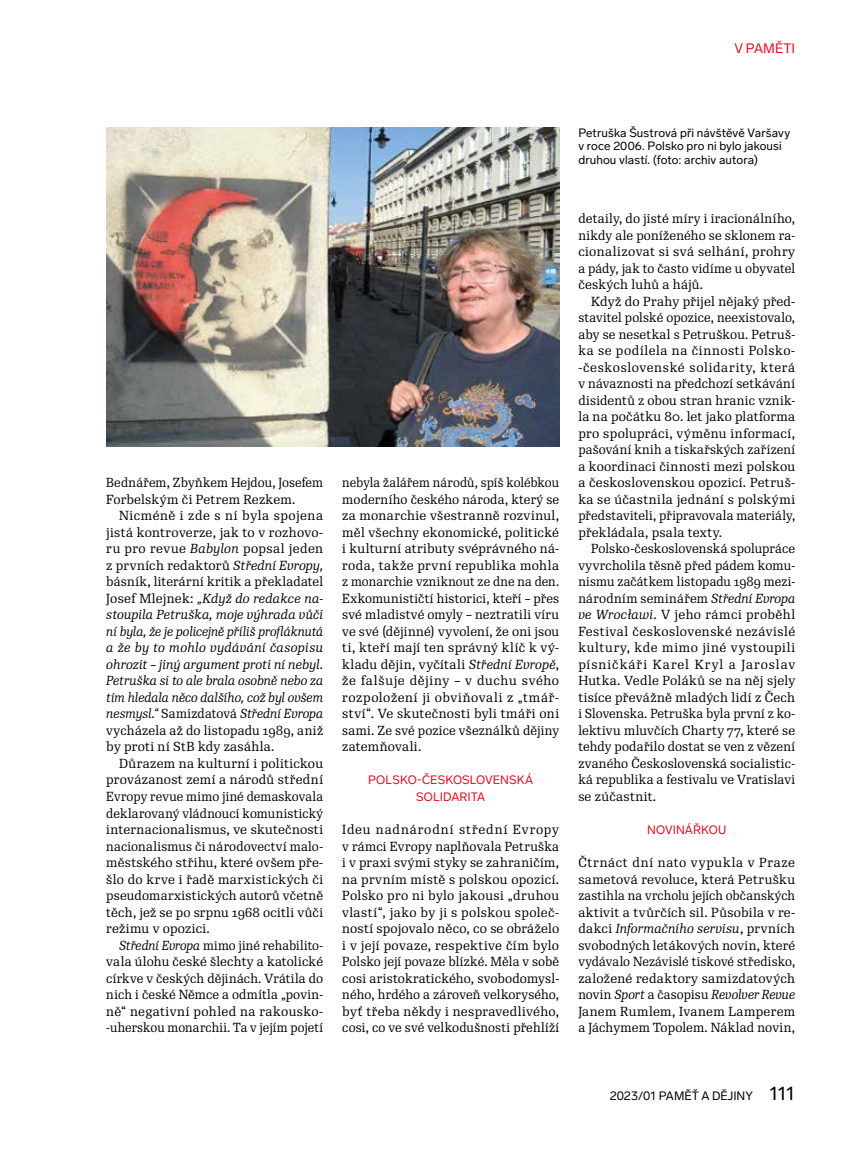
<style>
.page{position:relative;width:859px;height:1149px;background:#fff}
.page>*{position:absolute;margin:0;border:0;box-sizing:border-box;transform-origin:0 0}
.t1{font:13.5px "Lab Grotesque";letter-spacing:.005em;color:#e40e20}
.t2{font:12.75px/16.5px "Re Public Std";letter-spacing:.015em;color:#000;text-align:justify}
.t3{font:12.75px/16.5px "Re Public Std";letter-spacing:.015em;color:#000;text-align:justify;scale:.95 1}
.t4{font:italic 12.75px/16.5px "Re Public Std";color:#000;text-align:justify}
.t5{font:12.75px/16.5px "Re Public Std";letter-spacing:.015em;color:#000;scale:.96 1}
.t6{font:12px/13.5px "Lab Grotesque";letter-spacing:.01em;color:#000}
.t7{font:12px/16.5px "Lab Grotesque";letter-spacing:.01em;color:#e40e20;text-align:center}
.s1{font-style:normal}
.s2{font-style:italic}
.s3{font-size:19.5px}
</style>
<div class="page">
<img style="left:106px;top:128px;width:453px;height:318px">
<p class="t1" style="left:734px;top:39px;width:62px">V PAMĚTI</p>
<p class="t5" style="left:106px;top:474px;width:227px">Bednářem, Zbyňkem Hejdou, Josefem<br>Forbelským či Petrem Rezkem.</p>
<p class="t4" style="left:106px;top:507px;width:218px;text-indent:13px"><span class="s1">Nicméně i zde s ní byla spojena jistá kontroverze, jak to v rozhovo&shy;ru pro revue</span> Babylon <span class="s1">popsal jeden z prvních redaktorů</span> Střední Evropy, <span class="s1">básník, literární kritik a překladatel Josef Mlejnek:</span> „Když do redakce na&shy;stoupila Petruška, moje výhrada vůči ní byla, že je policejně příliš profláknutá a že by to mohlo vydávání časopisu ohrozit – jiný argument proti ní nebyl.<br>Petruška si to ale brala osobně nebo za tím hledala něco dalšího, což byl ovšem nesmysl.“ <span class="s1">Samizdatová</span> Střední Evropa <span class="s1">vycházela až do listopadu 1989, aniž by proti ní StB kdy zasáhla.</span></p>
<p class="t2" style="left:106px;top:755px;width:218px;text-indent:13px">Důrazem na kulturní i politickou provázanost zemí a národů střední Evropy revue mimo jiné demaskovala deklarovaný vládnoucí komunistický internacionalismus, ve skutečnosti nacionalismus či národovectví malo&shy;městského střihu, které ovšem pře&shy;šlo do krve i řadě marxistických či pseudomarxistických autorů včetně těch, jež se po srpnu 1968 ocitli vůči režimu v opozici.</p>
<p class="t3" style="left:106px;top:936px;width:230px;text-indent:13px"><span class="s2">Střední Evropa</span> mimo jiné rehabilito&shy;vala úlohu české šlechty a katolické církve v českých dějinách. Vrátila do nich i české Němce a odmítla „povin&shy;ně“ negativní pohled na rakousko--uherskou monarchii. Ta v jejím pojetí</p>
<p class="t3" style="left:342px;top:474px;width:230px">nebyla žalářem národů, spíš kolébkou moderního českého národa, který se za monarchie všestranně rozvinul, měl všechny ekonomické, politické i kulturní atributy svéprávného ná&shy;roda, takže první republika mohla z monarchie vzniknout ze dne na den.<br>Exkomunističtí historici, kteří – přes své mladistvé omyly – neztratili víru ve své (dějinné) vyvolení, že oni jsou ti, kteří mají ten správný klíč k vý&shy;kladu dějin, vyčítali <span class="s2">Střední Evropě</span>, že falšuje dějiny – v duchu svého rozpoložení ji obviňovali z „tmář&shy;ství“. Ve skutečnosti byli tmáři oni sami. Ze své pozice všeználků dějiny zatemňovali.</p>
<p class="t7" style="left:368px;top:771px;width:167px">POLSKO-ČESKOSLOVENSKÁ<br>SOLIDARITA</p>
<p class="t2" style="left:342px;top:821px;width:218px">Ideu nadnárodní střední Evropy v rámci Evropy naplňovala Petruška i v praxi svými styky se zahraničím, na prvním místě s polskou opozicí.<br>Polsko pro ni bylo jakousi „druhou vlastí“, jako by ji s polskou společ&shy;ností spojovalo něco, co se obráželo i v její povaze, respektive čím bylo Polsko její povaze blízké. Měla v sobě cosi aristokratického, svobodomysl&shy;ného, hrdého a zároveň velkorysého, byť třeba někdy i nespravedlivého, cosi, co ve své velkodušnosti přehlíží</p>
<p class="t6" style="left:578px;top:125px;width:213px">Petruška Šustrová při návštěvě Varšavy v roce 2006. Polsko pro ni bylo jakousi druhou vlastí. (foto: archiv autora)</p>
<p class="t2" style="left:578px;top:210px;width:218px">detaily, do jisté míry i iracionálního, nikdy ale poníženého se sklonem ra&shy;cionalizovat si svá selhání, prohry a pády, jak to často vidíme u obyvatel českých luhů a hájů.</p>
<p class="t2" style="left:578px;top:293px;width:218px;text-indent:13px">Když do Prahy přijel nějaký před&shy;stavitel polské opozice, neexistovalo, aby se nesetkal s Petruškou. Petruš&shy;ka se podílela na činnosti Polsko--československé solidarity, která v návaznosti na předchozí setkávání disidentů z obou stran hranic vznik&shy;la na počátku 80. let jako platforma pro spolupráci, výměnu informací, pašování knih a tiskařských zařízení a koordinaci činnosti mezi polskou a československou opozicí. Petruš&shy;ka se účastnila jednání s polskými představiteli, připravovala materiály, překládala, psala texty.</p>
<p class="t2" style="left:578px;top:540px;width:218px;text-indent:13px">Polsko-československá spolupráce vyvrcholila těsně před pádem komu&shy;nismu začátkem listopadu 1989 mezi&shy;národním seminářem <span class="s2">Střední Evropa ve Wrocławi</span>. V jeho rámci proběhl Festival československé nezávislé kultury, kde mimo jiné vystoupili písničkáři Karel Kryl a Jaroslav Hutka. Vedle Poláků se na něj sjely tisíce převážně mladých lidí z Čech i Slovenska. Petruška byla první z ko&shy;lektivu mluvčích Charty 77, které se tehdy podařilo dostat se ven z vězení zvaného Československá socialistic&shy;ká republika a festivalu ve Vratislavi se zúčastnit.</p>
<p class="t7" style="left:647px;top:821px;width:81px">NOVINÁŘKOU</p>
<p class="t2" style="left:578px;top:854px;width:218px">Čtrnáct dní nato vypukla v Praze sametová revoluce, která Petrušku zastihla na vrcholu jejích občanských aktivit a tvůrčích sil. Působila v re&shy;dakci <span class="s2">Informačního servisu</span>, prvních svobodných letákových novin, které vydávalo Nezávislé tiskové středisko, založené redaktory samizdatových novin <span class="s2">Sport</span> a časopisu <span class="s2">Revolver Revue </span>Janem Rumlem, Ivanem Lamperem a Jáchymem Topolem. Náklad novin,</p>
<p class="t6" style="left:610px;top:1088px;width:187px">2023/01 PAMĚŤ A DĚJINY <span class="s3">111</span></p>
</div>
